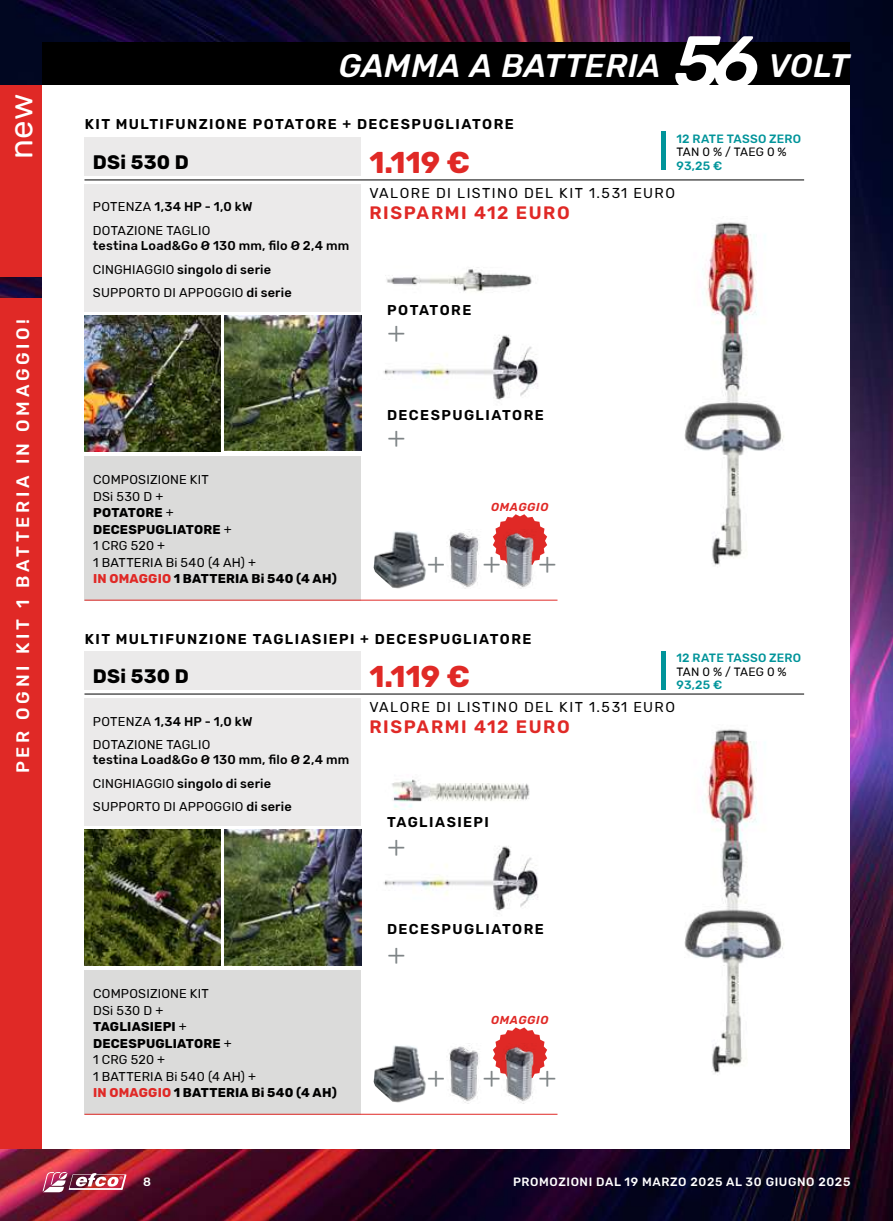
<style>
.page{position:relative;width:893px;height:1221px;background:#fff}
.page>*{position:absolute;margin:0;border:0;box-sizing:border-box;transform-origin:0 0}
.t1{font:italic 500 75px "Rubik";color:#fff}
.t2{font:33px "Rubik";color:#fff}
.t3{font:italic 500 32.4px "Rubik";letter-spacing:.01em;color:#fff}
.t4{font:700 30px "Rubik";color:#e02926}
.t5{font:300 29.55px "Rubik";color:#7e8486}
.t6{font:700 19.5px "Rubik";letter-spacing:.015em;color:#000}
.t7{font:600 18px "Rubik";letter-spacing:.085em;color:#e02926}
.t8{font:500 18px "Rubik";letter-spacing:.195em;color:#fff}
.t9{font:600 14.25px "Rubik";letter-spacing:.1em;color:#000}
.t10{font:14.25px "Rubik";letter-spacing:.095em;color:#000}
.t11{font:12.75px/16.5px "Rubik";letter-spacing:.015em;color:#000}
.t12{font:500 12.75px/23.5px "Rubik";letter-spacing:.015em;color:#000}
.t13{font:500 12px "Rubik";letter-spacing:.02em;color:#00949a}
.t14{font:500 12px "Rubik";letter-spacing:.05em;color:#fff}
.t15{font:12px "Rubik";letter-spacing:.01em;color:#000}
.t16{font:italic 600 11.55px "Rubik";letter-spacing:.055em;color:#e02926}
.s1{font-weight:500}
.s2{font-weight:400}
.s3{font-weight:700}
.s4{font-weight:700;color:#e02926}
</style>
<div class="page">
<img style="left:0;top:0;width:893px;height:1220px">
<div style="left:0;top:298px;width:51px;height:850px;background:#e02926"></div>
<div style="left:0;top:85px;width:43px;height:191px;background:#e02926"></div>
<div style="left:43px;top:85px;width:807px;height:1063px;background:#fff"></div>
<div style="left:84px;top:137px;width:277px;height:38px;background:#ebeaea"></div>
<hr style="left:84px;top:179px;width:720px;height:1px;background:#000">
<img style="left:684px;top:222px;width:100px;height:344px">
<img style="left:385px;top:267px;width:147px;height:25px">
<img style="left:383px;top:335px;width:155px;height:65px">
<div style="left:84px;top:184px;width:277px;height:128px;background:#ebeaea"></div>
<div style="left:85px;top:456px;width:276px;height:144px;background:#dbdbda"></div>
<img style="left:85px;top:315px;width:136px;height:136px">
<img style="left:225px;top:315px;width:136px;height:136px">
<div style="left:661px;top:131px;width:5px;height:39px;background:#00949a"></div>
<img style="left:449px;top:531px;width:31px;height:58px">
<img style="left:374px;top:531px;width:52px;height:58px">
<hr style="left:84px;top:599px;width:473px;height:1px;background:#e02926">
<div style="left:84px;top:651px;width:277px;height:38px;background:#ebeaea"></div>
<hr style="left:84px;top:693px;width:720px;height:1px;background:#000">
<div style="left:84px;top:698px;width:277px;height:128px;background:#ebeaea"></div>
<img style="left:383px;top:846px;width:155px;height:65px">
<img style="left:392px;top:779px;width:138px;height:29px">
<img style="left:684px;top:729px;width:100px;height:345px">
<div style="left:661px;top:651px;width:5px;height:38px;background:#00949a"></div>
<img style="left:449px;top:1045px;width:31px;height:57px">
<img style="left:374px;top:1045px;width:52px;height:58px">
<div style="left:85px;top:969px;width:276px;height:145px;background:#dbdbda"></div>
<img style="left:85px;top:829px;width:136px;height:136px">
<img style="left:225px;top:829px;width:136px;height:136px">
<hr style="left:84px;top:1113px;width:473px;height:1px;background:#e02926">
<div style="left:43px;top:42px;width:807px;height:43px;background:#000"></div>
<svg style="left:493px;top:1027px;width:54px;height:47px"></svg>
<img style="left:502px;top:1043px;width:36px;height:58px">
<svg style="left:493px;top:514px;width:54px;height:46px"></svg>
<img style="left:502px;top:529px;width:36px;height:60px">
<img style="left:43px;top:1171px;width:84px;height:21px">
<h2 class="t2" style="left:2px;top:159px;width:67px;rotate:-90deg">new</h2>
<h3 class="t8" style="left:12px;top:773px;width:456px;rotate:-90deg">PER OGNI KIT 1 BATTERIA IN OMAGGIO!</h3>
<h3 class="t3" style="left:338px;top:47px;width:324px">GAMMA A BATTERIA</h3>
<p class="t9" style="left:85px;top:116px;width:431px">KIT MULTIFUNZIONE POTATORE + DECESPUGLIATORE</p>
<h1 class="t1" style="left:674px;top:20px;width:86px">56</h1>
<h3 class="t3" style="left:768px;top:47px;width:82px">VOLT</h3>
<p class="t13" style="left:677px;top:131px;width:126px">12 RATE TASSO ZERO</p>
<p class="t15" style="left:677px;top:145px;width:112px">TAN 0 % / TAEG 0 %</p>
<p class="t13" style="left:677px;top:158px;width:47px">93,25 €</p>
<h3 class="t6" style="left:93px;top:151px;width:97px">DSi 530 D</h3>
<h3 class="t4" style="left:369px;top:145px;width:102px">1.119 €</h3>
<p class="t10" style="left:369px;top:185px;width:307px">VALORE DI LISTINO DEL KIT 1.531 EURO</p>
<h3 class="t7" style="left:369px;top:202px;width:202px">RISPARMI 412 EURO</h3>
<p class="t11" style="left:93px;top:196px;width:161px;line-height:23.5px">POTENZA <span class="s1">1,34 HP - 1,0 kW<br></span>DOTAZIONE TAGLIO</p>
<p class="t12" style="left:93px;top:234px;width:258px">testina Load&amp;Go Ø 130 mm, filo Ø 2,4 mm<br><span class="s2">CINGHIAGGIO</span> singolo di serie<br><span class="s2">SUPPORTO DI APPOGGIO</span> di serie</p>
<p class="t9" style="left:387px;top:302px;width:86px">POTATORE</p>
<h3 class="t5" style="left:387px;top:317px;width:20px">+</h3>
<p class="t9" style="left:387px;top:407px;width:158px">DECESPUGLIATORE</p>
<p class="t11" style="left:93px;top:472px;width:245px">COMPOSIZIONE KIT<br>DSi 530 D +<br><span class="s3">POTATORE</span> +<br><span class="s3">DECESPUGLIATORE</span> +<br>1 CRG 520 +<br>1 BATTERIA Bi 540 (4 AH) +<br><span class="s4">IN OMAGGIO</span> <span class="s3">1 BATTERIA Bi 540 (4 AH)</span></p>
<h3 class="t5" style="left:387px;top:422px;width:20px">+</h3>
<p class="t16" style="left:491px;top:500px;width:59px">OMAGGIO</p>
<h3 class="t5" style="left:427px;top:548px;width:20px">+</h3>
<h3 class="t5" style="left:482px;top:548px;width:20px">+</h3>
<h3 class="t5" style="left:538px;top:548px;width:20px">+</h3>
<p class="t9" style="left:85px;top:631px;width:448px">KIT MULTIFUNZIONE TAGLIASIEPI + DECESPUGLIATORE</p>
<p class="t13" style="left:677px;top:651px;width:126px">12 RATE TASSO ZERO</p>
<p class="t15" style="left:677px;top:665px;width:112px">TAN 0 % / TAEG 0 %</p>
<p class="t13" style="left:677px;top:678px;width:47px">93,25 €</p>
<h3 class="t6" style="left:93px;top:665px;width:97px">DSi 530 D</h3>
<h3 class="t4" style="left:369px;top:659px;width:102px">1.119 €</h3>
<p class="t10" style="left:369px;top:699px;width:307px">VALORE DI LISTINO DEL KIT 1.531 EURO</p>
<h3 class="t7" style="left:369px;top:716px;width:202px">RISPARMI 412 EURO</h3>
<p class="t11" style="left:93px;top:709px;width:161px;line-height:23.5px">POTENZA <span class="s1">1,34 HP - 1,0 kW<br></span>DOTAZIONE TAGLIO</p>
<p class="t12" style="left:93px;top:748px;width:258px">testina Load&amp;Go Ø 130 mm, filo Ø 2,4 mm<br><span class="s2">CINGHIAGGIO</span> singolo di serie<br><span class="s2">SUPPORTO DI APPOGGIO</span> di serie</p>
<p class="t9" style="left:387px;top:813px;width:103px">TAGLIASIEPI</p>
<h3 class="t5" style="left:387px;top:831px;width:20px">+</h3>
<p class="t9" style="left:387px;top:921px;width:158px">DECESPUGLIATORE</p>
<p class="t11" style="left:93px;top:986px;width:245px">COMPOSIZIONE KIT<br>DSi 530 D +<br><span class="s3">TAGLIASIEPI</span> +<br><span class="s3">DECESPUGLIATORE</span> +<br>1 CRG 520 +<br>1 BATTERIA Bi 540 (4 AH) +<br><span class="s4">IN OMAGGIO</span> <span class="s3">1 BATTERIA Bi 540 (4 AH)</span></p>
<h3 class="t5" style="left:387px;top:938px;width:20px">+</h3>
<p class="t16" style="left:491px;top:1013px;width:59px">OMAGGIO</p>
<h3 class="t5" style="left:427px;top:1061px;width:20px">+</h3>
<h3 class="t5" style="left:482px;top:1061px;width:20px">+</h3>
<h3 class="t5" style="left:538px;top:1061px;width:20px">+</h3>
<p class="t14" style="left:143px;top:1174px;width:9px">8</p>
<p class="t14" style="left:513px;top:1174px;width:339px">PROMOZIONI DAL 19 MARZO 2025 AL 30 GIUGNO 2025</p>
</div>
